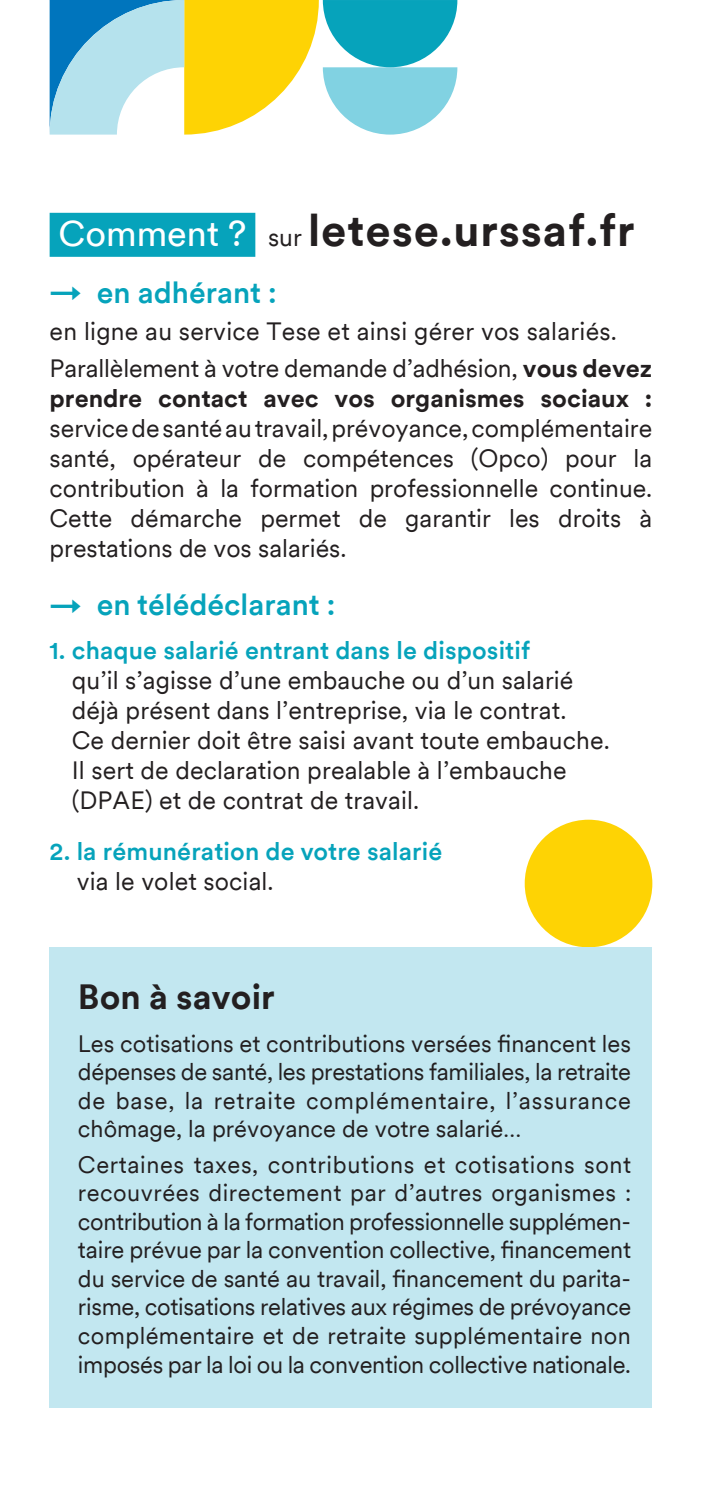
<style>
.page{position:relative;width:702px;height:1489px;background:#fff}
.page>*{position:absolute;margin:0;border:0;box-sizing:border-box;transform-origin:0 0}
.t1{font:700 45px "Circular";letter-spacing:.02em;color:#231f20}
.t2{font:700 35px "Circular";color:#231f20}
.t3{font:500 30px "Circular";color:#06a3bb}
.t4{font:25px/30px "Circular";letter-spacing:.005em;color:#231f20;text-align:justify}
.t5{font:500 25px/30px "Circular";letter-spacing:.005em;color:#06a3bb}
.Texte{font:23.75px/28.5px "Circular";color:#231f20;text-align:justify}
.s1{font-weight:400;font-size:35.75px;color:#fff}
.s2{font-weight:400;font-size:25px}
.s3{font-weight:700}
.s4{font-weight:500;color:#06a3bb}
.s5{font-weight:400;color:#231f20}
</style>
<div class="page">
<div style="left:524px;top:819px;width:128px;height:128px;background:#fed304;border-radius:50%"></div>
<div style="left:50px;top:213px;width:205px;height:44px;background:#06a3bb"></div>
<div style="left:50px;top:947px;width:602px;height:460px;background:#c2e7f0"></div>
<svg style="left:50px;top:0;width:407px;height:135px"></svg>
<p class="t1" style="left:59px;top:199px;width:577px"><span class="s1">Comment ?</span> <span class="s2">sur</span> letese.urssaf.fr</p>
<p class="t3" style="left:50px;top:272px;width:229px">→ en adhérant :</p>
<p class="t4" style="left:50px;top:315px;width:569px">en ligne au service Tese et ainsi gérer vos salariés.</p>
<p class="t4" style="left:50px;top:352px;width:604px">Parallèlement à votre demande d’adhésion, <span class="s3">vous devez prendre contact avec vos organismes sociaux : </span>service de santé au travail, prévoyance, complémentaire santé, opérateur de compétences (Opco) pour la contribution à la formation professionnelle continue.<br>Cette démarche permet de garantir les droits à prestations de vos salariés.</p>
<p class="t3" style="left:50px;top:583px;width:287px">→ en télédéclarant :</p>
<p class="t4" style="left:72px;top:634px;width:539px;text-align:left;text-indent:-22px"><span class="s4">1. chaque salarié entrant dans le dispositif<br></span>qu’il s’agisse d’une embauche ou d’un salarié déjà présent dans l’entreprise, via le contrat.<br>Ce dernier doit être saisi avant toute embauche.<br>Il sert de declaration prealable à l’embauche (DPAE) et de contrat de travail.</p>
<p class="t5" style="left:77px;top:835px;width:367px;text-indent:-27px">2. la rémunération de votre salarié <span class="s5">via le volet social.</span></p>
<p class="t2" style="left:78px;top:972px;width:198px">Bon à savoir</p>
<p class="Texte" style="left:78px;top:1028px;width:554px">Les cotisations et contributions versées financent les dépenses de santé, les prestations familiales, la retraite de base, la retraite complémentaire, l’assurance chômage, la prévoyance de votre salarié…</p>
<p class="Texte" style="left:78px;top:1149px;width:554px">Certaines taxes, contributions et cotisations sont recouvrées directement par d’autres organismes : contribution à la formation professionnelle supplémen&shy;taire prévue par la convention collective, financement du service de santé au travail, financement du parita&shy;risme, cotisations relatives aux régimes de prévoyance complémentaire et de retraite supplémentaire non imposés par la loi ou la convention collective nationale.</p>
</div>
